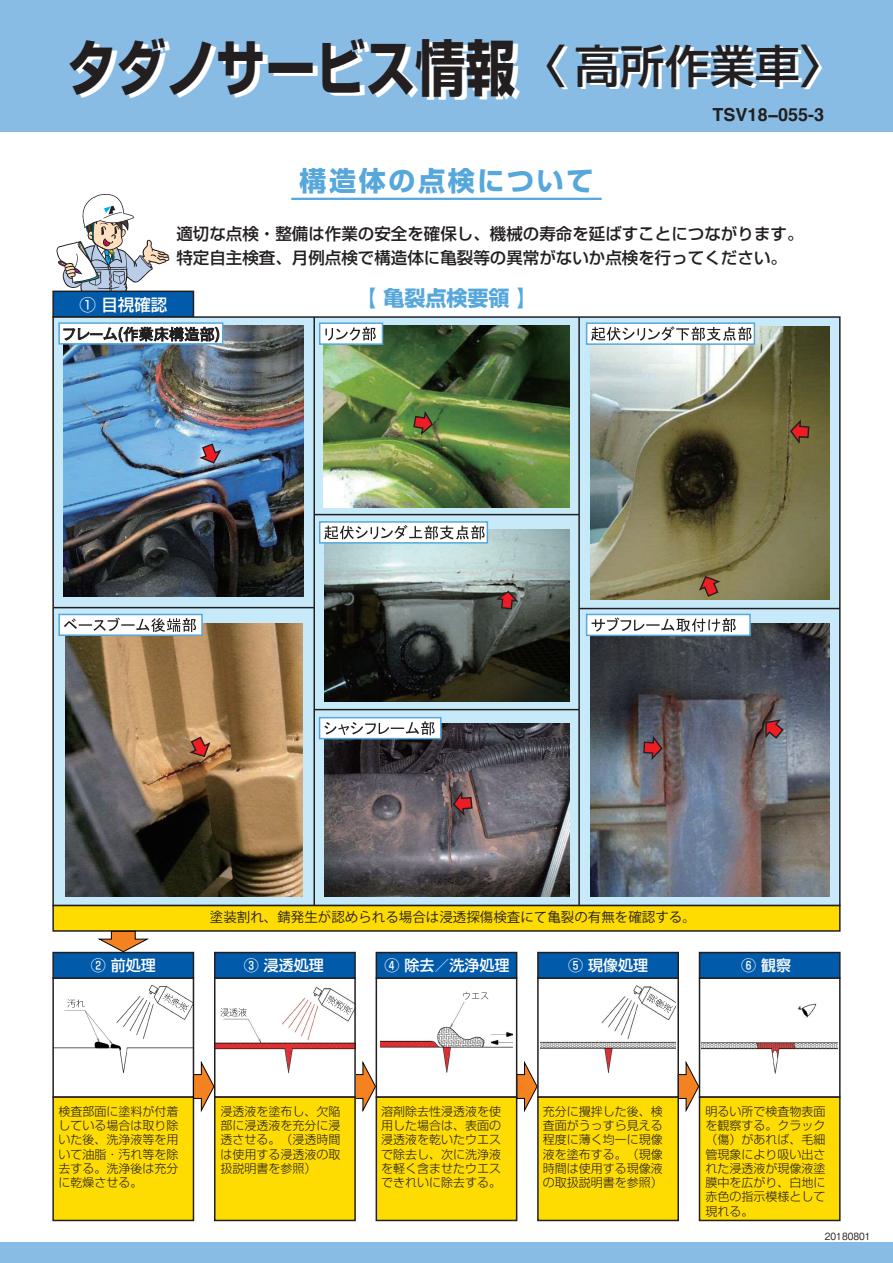
<style>
.page{position:relative;width:893px;height:1263px;background:#fff}
.page>*{position:absolute;margin:0;border:0;box-sizing:border-box;transform-origin:0 0}
.t1{font:700 60.75px "Shin Go Pro";color:#231f20;scale:.82 1}
.t2{font:700 27px "Shin Go Pro";letter-spacing:.1em;color:#56a7dc}
.t3{font:700 21px "Shin Go Pro";color:#56a7dc}
.t4{font:700 18px "Helvetica";color:#231f20}
.t5{font:500 16.5px/24px "Shin Go Pro";color:#231f20}
.t6{font:500 16.5px "Shin Go Pro";color:#fff}
.t7{font:500 16.2px "Gothic BBB Pro";color:#231f20}
.t8{font:500 15px "Shin Go Pro";color:#fff}
.t9{font:13.5px "Koz Go Pr 6 N";color:#231f20}
.t10{font:300 12px/14.2px "Shin Go Pro";color:#231f20;text-align:justify}
.t11{font:500 9.9px "Gothic BBB Pro";color:#231f20;scale:.91 1}
.s1{font-weight:500;font-size:45px;color:#fff}
.s2{font-size:15.3px}
</style>
<div class="page">
<div style="left:0;top:1243px;width:893px;height:20px;background:#89bce5"></div>
<div style="left:0;top:0;width:893px;height:132px;background:#89bce5"></div>
<hr style="left:291px;top:198px;width:311px;height:2px;background:#56a7dc">
<svg style="left:55px;top:194px;width:115px;height:97px"></svg>
<div style="left:52px;top:905px;width:789px;height:27px;background:#ffdc01;border:2px solid #231f20"></div>
<svg style="left:96px;top:930px;width:54px;height:22px"></svg>
<div style="left:52px;top:291px;width:142px;height:27px;background:#015aaa;border:2px solid #231f20"></div>
<img style="left:55px;top:984px;width:136px;height:90px">
<div style="left:52px;top:977px;width:142px;height:121px;border:2px solid #231f20"></div>
<img style="left:702px;top:1003px;width:136px;height:71px">
<div style="left:699px;top:977px;width:142px;height:121px;border:2px solid #231f20"></div>
<div style="left:52px;top:1096px;width:142px;height:125px;background:#ffdc01;border:2px solid #231f20"></div>
<div style="left:699px;top:1096px;width:142px;height:125px;background:#ffdc01;border:2px solid #231f20"></div>
<svg style="left:193px;top:1060px;width:21px;height:53px"></svg>
<svg style="left:356px;top:1060px;width:20px;height:53px"></svg>
<svg style="left:517px;top:1060px;width:20px;height:53px"></svg>
<svg style="left:679px;top:1060px;width:20px;height:53px"></svg>
<img style="left:217px;top:987px;width:136px;height:87px">
<img style="left:381px;top:1002px;width:131px;height:71px">
<img style="left:540px;top:985px;width:136px;height:88px">
<div style="left:52px;top:952px;width:142px;height:27px;background:#015aaa;border:2px solid #231f20"></div>
<div style="left:214px;top:977px;width:142px;height:121px;border:2px solid #231f20"></div>
<div style="left:214px;top:952px;width:142px;height:27px;background:#015aaa;border:2px solid #231f20"></div>
<div style="left:376px;top:977px;width:141px;height:121px;border:2px solid #231f20"></div>
<div style="left:376px;top:952px;width:141px;height:27px;background:#015aaa;border:2px solid #231f20"></div>
<div style="left:537px;top:977px;width:142px;height:121px;border:2px solid #231f20"></div>
<div style="left:537px;top:952px;width:142px;height:27px;background:#015aaa;border:2px solid #231f20"></div>
<div style="left:699px;top:952px;width:142px;height:27px;background:#015aaa;border:2px solid #231f20"></div>
<div style="left:214px;top:1096px;width:142px;height:125px;background:#ffdc01;border:2px solid #231f20"></div>
<div style="left:376px;top:1096px;width:141px;height:125px;background:#ffdc01;border:2px solid #231f20"></div>
<div style="left:537px;top:1096px;width:142px;height:125px;background:#ffdc01;border:2px solid #231f20"></div>
<div style="left:62px;top:997px;width:25px;height:12px;background:#fff"></div>
<svg style="left:67px;top:999px;width:18px;height:8px"></svg>
<svg style="left:217px;top:1006px;width:32px;height:12px"></svg>
<svg style="left:220px;top:1008px;width:27px;height:8px"></svg>
<svg style="left:463px;top:992px;width:25px;height:8px"></svg>
<svg style="left:162px;top:991px;width:28px;height:22px"></svg>
<svg style="left:325px;top:994px;width:28px;height:22px"></svg>
<svg style="left:646px;top:992px;width:28px;height:22px"></svg>
<div style="left:52px;top:316px;width:789px;height:590px;background:#c6eafa;border:2px solid #231f20"></div>
<hr style="left:578px;top:317px;width:2px;height:588px;background:#231f20">
<hr style="left:313px;top:317px;width:2px;height:588px;background:#231f20">
<hr style="left:314px;top:514px;width:265px;height:1px;background:#231f20">
<hr style="left:314px;top:709px;width:265px;height:1px;background:#231f20">
<hr style="left:53px;top:607px;width:261px;height:1px;background:#231f20">
<hr style="left:579px;top:608px;width:261px;height:1px;background:#231f20">
<img style="left:325px;top:530px;width:245px;height:171px">
<img style="left:63px;top:326px;width:241px;height:271px">
<img style="left:591px;top:327px;width:238px;height:272px">
<div style="left:586px;top:322px;width:169px;height:23px;background:#fff;border:2px solid #56a7dc"></div>
<svg style="left:591px;top:326px;width:160px;height:15px"></svg>
<img style="left:325px;top:724px;width:244px;height:172px">
<img style="left:65px;top:624px;width:238px;height:272px">
<div style="left:58px;top:614px;width:145px;height:22px;background:#fff;border:2px solid #56a7dc"></div>
<svg style="left:64px;top:617px;width:132px;height:15px"></svg>
<img style="left:591px;top:624px;width:238px;height:272px">
<div style="left:586px;top:614px;width:165px;height:22px;background:#fff;border:2px solid #56a7dc"></div>
<svg style="left:592px;top:617px;width:144px;height:15px"></svg>
<svg style="left:199px;top:443px;width:22px;height:21px"></svg>
<img style="left:324px;top:325px;width:246px;height:182px">
<div style="left:319px;top:322px;width:64px;height:23px;background:#fff;border:2px solid #56a7dc"></div>
<svg style="left:325px;top:327px;width:51px;height:14px"></svg>
<svg style="left:413px;top:411px;width:20px;height:24px"></svg>
<svg style="left:790px;top:419px;width:19px;height:25px"></svg>
<svg style="left:643px;top:736px;width:20px;height:24px"></svg>
<svg style="left:765px;top:719px;width:19px;height:20px"></svg>
<svg style="left:453px;top:791px;width:20px;height:25px"></svg>
<svg style="left:189px;top:736px;width:21px;height:21px"></svg>
<svg style="left:496px;top:591px;width:23px;height:18px"></svg>
<svg style="left:699px;top:576px;width:21px;height:21px"></svg>
<div style="left:319px;top:521px;width:169px;height:23px;background:#fff;border:2px solid #56a7dc"></div>
<svg style="left:324px;top:525px;width:161px;height:14px"></svg>
<div style="left:319px;top:717px;width:123px;height:22px;background:#fff;border:2px solid #56a7dc"></div>
<svg style="left:324px;top:721px;width:111px;height:14px"></svg>
<div style="left:58px;top:322px;width:165px;height:23px;background:#fff;border:2px solid #56a7dc"></div>
<svg style="left:64px;top:327px;width:155px;height:15px"></svg>
<h1 class="t1" style="left:66px;top:19px;width:955px">タダノサービス情報<span class="s1">〈高所作業車〉</span></h1>
<h2 class="t2" style="left:299px;top:159px;width:296px">構造体の点検について</h2>
<h3 class="t4" style="left:713px;top:101px;width:113px">TSV18−055-3</h3>
<h3 class="t5" style="left:176px;top:220px;width:628px">適切な点検・整備は作業の安全を確保し、機械の寿命を延ばすことにつながります。特定自主検査、月例点検で構造体に亀裂等の異常がないか点検を行ってください。</h3>
<h3 class="t3" style="left:355px;top:282px;width:183px">【 亀裂点検要領 】</h3>
<h3 class="t7" style="left:61px;top:321px;width:160px">フレーム(<span class="s2">作業床構造部</span>)</h3>
<h3 class="t6" style="left:79px;top:291px;width:89px">① 目視確認</h3>
<p class="t9" style="left:210px;top:910px;width:488px">塗装割れ、錆発生が認められる場合は浸透探傷検査にて亀裂の有無を確認する。</p>
<p class="t8" style="left:91px;top:952px;width:66px">② 前処理</p>
<p class="t8" style="left:244px;top:952px;width:81px">③ 浸透処理</p>
<p class="t8" style="left:384px;top:952px;width:126px">④ 除去／洗浄処理</p>
<p class="t8" style="left:568px;top:952px;width:81px">⑤ 現像処理</p>
<p class="t8" style="left:741px;top:952px;width:51px">⑥ 観察</p>
<p class="t10" style="left:58px;top:1103px;width:121px">検査部面に塗料が付着している場合は取り除いた後、洗浄液等を用いて油脂・汚れ等を除去する。洗浄後は充分に乾燥させる。</p>
<p class="t10" style="left:705px;top:1103px;width:121px">明るい所で検査物表面を観察する。クラック（傷）があれば、毛細管現象により吸い出された浸透液が現像液塗膜中を広がり、白地に赤色の指示模様として現れる。</p>
<p class="t10" style="left:220px;top:1103px;width:121px">浸透液を塗布し、欠陥部に浸透液を充分に浸透させる。（浸透時間は使用する浸透液の取扱説明書を参照）</p>
<p class="t10" style="left:381px;top:1103px;width:121px">溶剤除去性浸透液を使用した場合は、表面の浸透液を乾いたウエスで除去し、次に洗浄液を軽く含ませたウエスできれいに除去する。</p>
<p class="t10" style="left:543px;top:1103px;width:121px">充分に攪拌した後、検査面がうっすら見える程度に薄く均一に現像液を塗布する。（現像時間は使用する現像液の取扱説明書を参照）</p>
<p class="t11" style="left:825px;top:1229px;width:51px">20180801</p>
</div>
